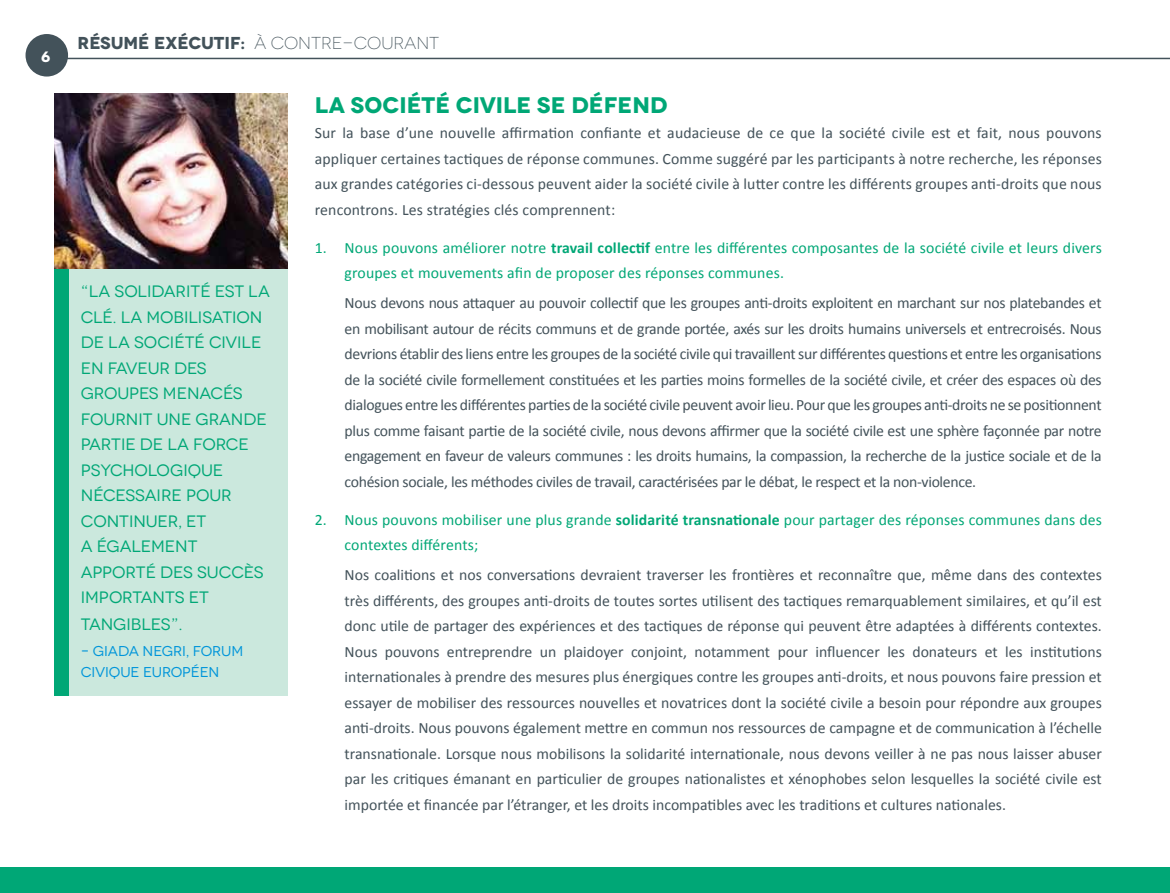
<style>
.page{position:relative;width:1170px;height:893px;background:#fff}
.page>*{position:absolute;margin:0;border:0;box-sizing:border-box;transform-origin:0 0}
.t1{font:700 22.5px "Novecentowide";color:#00a776}
.t2{font:700 17.25px "Novecentowide";color:#43525a}
.t3{font:16.5px/25.5px "Novecentowide";letter-spacing:-.005em;color:#00a776}
.t4{font:15.75px/25.5px "Calibri";color:#43525a;text-align:justify}
.t5{font:15.75px/25.5px "Calibri";letter-spacing:.01em;color:#00a776}
.t6{font:700 15px "Novecentowide";color:#fff}
.t7{font:14.25px/21px "Novecentowide";letter-spacing:-.01em;color:#0095da}
.s1{font-weight:300}
.s2{font-weight:700}
</style>
<div class="page">
<div style="left:0;top:867px;width:1169px;height:26px;background:#00a776"></div>
<hr style="left:54px;top:58px;width:1115px;height:1px;background:#43525a">
<div style="left:26px;top:34px;width:42px;height:43px;background:#43525a;border-radius:50%"></div>
<div style="left:54px;top:264px;width:234px;height:432px;background:#cbe8dd"></div>
<div style="left:54px;top:264px;width:14px;height:432px;background:#00a776"></div>
<img style="left:54px;top:93px;width:234px;height:176px">
<p class="t6" style="left:41px;top:47px;width:11px">6</p>
<p class="t2" style="left:78px;top:32px;width:363px">RÉSUMÉ EXÉCUTIF: <span class="s1">À CONTRE-COURANT</span></p>
<p class="t3" style="left:81px;top:279px;width:190px">“LA SOLIDARITÉ EST LA<br>CLÉ. LA MOBILISATION<br>DE LA SOCIÉTÉ CIVILE<br>EN FAVEUR DES<br>GROUPES M ENACÉS<br>FOURNIT UNE GRANDE<br>PARTIE DE LA FORCE<br>PSYCHOLOGIQUE<br>NÉCESSAIRE POUR<br>CONTINUER, ET<br>A ÉGALEM ENT<br>APPORTÉ DES SUCCÈS<br>IM PORTANTS ET</p>
<p class="t3" style="left:81px;top:612px;width:103px">TANGIBLES”.</p>
<p class="t7" style="left:81px;top:640px;width:161px">– GIADA N EGRI, FORUM<br>CIVIQUE EUROPÉEN</p>
<h1 class="t1" style="left:315px;top:91px;width:354px">LA SOCIÉTÉ CIVILE SE DÉFEND</h1>
<p class="t4" style="left:315px;top:120px;width:788px">Sur la base d’une nouvelle affirmation confiante et audacieuse de ce que la société civile est et fait, nous pouvons appliquer certaines tactiques de réponse communes. Comme suggéré par les participants à notre recherche, les réponses aux grandes catégories ci-dessous peuvent aider la société civile à lutter contre les différents groupes anti-droits que nous rencontrons. Les stratégies clés comprennent:</p>
<p class="t5" style="left:344px;top:235px;width:758px;text-indent:-30px">1. Nous pouvons améliorer notre <span class="s2">travail collectif</span> entre les différentes composantes de la société civile et leurs divers groupes et mouvements afin de proposer des réponses communes.</p>
<p class="t4" style="left:344px;top:290px;width:758px">Nous devons nous attaquer au pouvoir collectif que les groupes anti-droits exploitent en marchant sur nos platebandes et en mobilisant autour de récits communs et de grande portée, axés sur les droits humains universels et entrecroisés. Nous devrions établir des liens entre les groupes de la société civile qui travaillent sur différentes questions et entre les organisations de la société civile formellement constituées et les parties moins formelles de la société civile, et créer des espaces où des dialogues entre les différentes parties de la société civile peuvent avoir lieu. Pour que les groupes anti-droits ne se positionnent plus comme faisant partie de la société civile, nous devons affirmer que la société civile est une sphère façonnée par notre engagement en faveur de valeurs communes : les droits humains, la compassion, la recherche de la justice sociale et de la cohésion sociale, les méthodes civiles de travail, caractérisées par le débat, le respect et la non-violence.</p>
<p class="t5" style="left:344px;top:507px;width:758px;text-indent:-30px">2. Nous pouvons mobiliser une plus grande <span class="s2">solidarité transnationale</span> pour partager des réponses communes dans des contextes différents;</p>
<p class="t4" style="left:344px;top:562px;width:758px">Nos coalitions et nos conversations devraient traverser les frontières et reconnaître que, même dans des contextes très différents, des groupes anti-droits de toutes sortes utilisent des tactiques remarquablement similaires, et qu’il est donc utile de partager des expériences et des tactiques de réponse qui peuvent être adaptées à différents contextes.<br>Nous pouvons entreprendre un plaidoyer conjoint, notamment pour influencer les donateurs et les institutions internationales à prendre des mesures plus énergiques contre les groupes anti-droits, et nous pouvons faire pression et essayer de mobiliser des ressources nouvelles et novatrices dont la société civile a besoin pour répondre aux groupes anti-droits. Nous pouvons également mettre en commun nos ressources de campagne et de communication à l’échelle transnationale. Lorsque nous mobilisons la solidarité internationale, nous devons veiller à ne pas nous laisser abuser par les critiques émanant en particulier de groupes nationalistes et xénophobes selon lesquelles la société civile est importée et financée par l’étranger, et les droits incompatibles avec les traditions et cultures nationales.</p>
</div>
